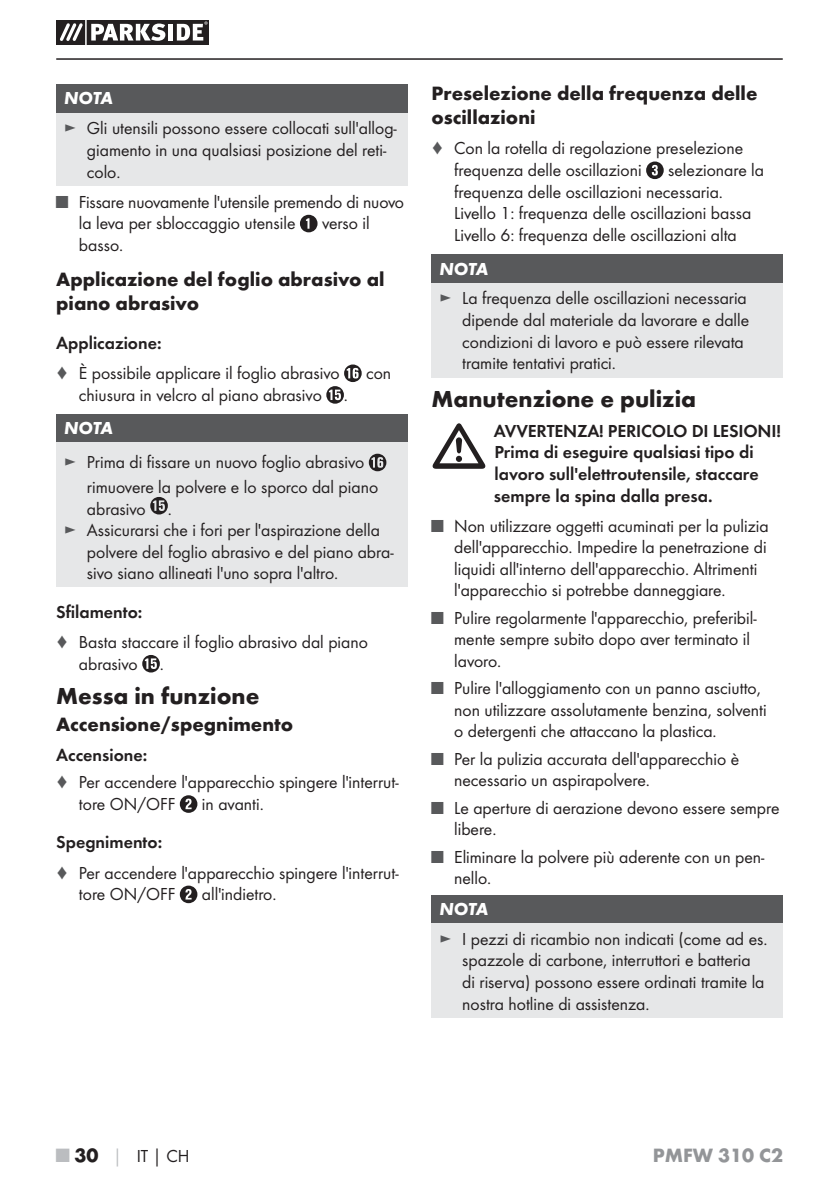
<style>
.page{position:relative;width:839px;height:1190px;background:#fff}
.page>*{position:absolute;margin:0;border:0;box-sizing:border-box;transform-origin:0 0}
.t1{font:700 24px "Futura";color:#231f20}
.t2{font:700 20px/24px "Futura";color:#231f20}
.t3{font:700 20px "Futura";color:#939598}
.t4{font:18px/21.6px "Futura Boo";color:#231f20}
.t5{font:18px/21.6px "Futura Dem";color:#231f20}
.t6{font:italic 700 18px "Futura";letter-spacing:-.015em;color:#fff}
.s1{color:#58595b}
.s2{font-family:"Futura";font-weight:700;font-size:20px;color:#bbbdc0}
.s3{font-family:"Futura";font-weight:700;font-size:20px}
.s4{font-family:"Futura";font-weight:700;color:#bbbdc0}
.s5{font-family:"Futura";font-weight:700}
</style>
<div class="page">
<hr style="left:56px;top:58px;width:726px;height:2px;background:#231f20">
<svg style="left:56px;top:20px;width:153px;height:25px"></svg>
<hr style="left:85px;top:20px;width:2px;height:25px;background:#fff">
<div style="left:56px;top:85px;width:351px;height:28px;background:#58595b"></div>
<div style="left:56px;top:113px;width:351px;height:73px;background:#e6e7e8"></div>
<svg style="left:300px;top:215px;width:17px;height:17px"></svg>
<svg style="left:326px;top:364px;width:35px;height:40px"></svg>
<div style="left:56px;top:414px;width:351px;height:29px;background:#58595b"></div>
<div style="left:56px;top:443px;width:351px;height:144px;background:#e6e7e8"></div>
<svg style="left:368px;top:454px;width:18px;height:17px"></svg>
<svg style="left:150px;top:497px;width:18px;height:17px"></svg>
<svg style="left:142px;top:655px;width:18px;height:17px"></svg>
<svg style="left:180px;top:795px;width:17px;height:18px"></svg>
<svg style="left:180px;top:885px;width:17px;height:18px"></svg>
<svg style="left:646px;top:161px;width:17px;height:18px"></svg>
<div style="left:431px;top:254px;width:351px;height:29px;background:#58595b"></div>
<div style="left:431px;top:283px;width:351px;height:94px;background:#e6e7e8"></div>
<div style="left:431px;top:895px;width:351px;height:28px;background:#58595b"></div>
<div style="left:431px;top:923px;width:351px;height:94px;background:#e6e7e8"></div>
<svg style="left:432px;top:423px;width:53px;height:46px"></svg>
<p class="t6" style="left:64px;top:92px;width:50px">NOTA</p>
<p class="t4" style="left:87px;top:119px;width:311px;text-indent:-23px"><span class="s1">►</span> Gli utensili possono essere collocati sull'allog&shy;giamento in una qualsiasi posizione del reti&shy;colo.</p>
<p class="t4" style="left:79px;top:192px;width:326px;text-indent:-23px"><span class="s1">■</span> Fissare nuovamente l'utensile premendo di nuovo la leva per sbloccaggio utensile</p>
<p class="t4" style="left:322px;top:213px;width:49px">verso il</p>
<p class="t4" style="left:79px;top:235px;width:46px">basso.</p>
<p class="t2" style="left:56px;top:269px;width:329px">Applicazione del foglio abrasivo al piano abrasivo</p>
<p class="t5" style="left:56px;top:333px;width:107px">Applicazione:</p>
<p class="t4" style="left:56px;top:363px;width:285px"><span class="s1">♦</span> È possibile applicare il foglio abrasivo</p>
<p class="t4" style="left:366px;top:363px;width:27px">con</p>
<p class="t4" style="left:79px;top:385px;width:270px">chiusura in velcro al piano abrasivo .</p>
<p class="t6" style="left:64px;top:422px;width:50px">NOTA</p>
<p class="t4" style="left:87px;top:451px;width:292px;line-height:24.6px;text-indent:-23px"><span class="s1">►</span> Prima di fissare un nuovo foglio abrasivo rimuovere la polvere e lo sporco dal piano</p>
<p class="t4" style="left:87px;top:498px;width:86px">abrasivo .</p>
<p class="t4" style="left:64px;top:520px;width:317px"><span class="s1">►</span> Assicurarsi che i fori per l'aspirazione della</p>
<p class="t4" style="left:87px;top:541px;width:308px">polvere del foglio abrasivo e del piano abra-</p>
<p class="t4" style="left:87px;top:563px;width:253px">sivo siano allineati l'uno sopra l'altro.</p>
<p class="t5" style="left:56px;top:602px;width:88px">Sfilamento:</p>
<p class="t4" style="left:79px;top:632px;width:290px;text-indent:-23px"><span class="s1">♦</span> Basta staccare il foglio abrasivo dal piano abrasivo .</p>
<h1 class="t1" style="left:56px;top:686px;width:204px">Messa in funzione</h1>
<p class="t2" style="left:56px;top:714px;width:238px">Accensione/spegnimento</p>
<p class="t5" style="left:56px;top:745px;width:93px">Accensione:</p>
<p class="t4" style="left:79px;top:772px;width:321px;text-indent:-23px"><span class="s1">♦</span> Per accendere l'apparecchio spingere l'interrut&shy;tore ON/OFF</p>
<p class="t4" style="left:202px;top:794px;width:63px">in avanti.</p>
<p class="t5" style="left:56px;top:832px;width:107px">Spegnimento:</p>
<p class="t4" style="left:79px;top:862px;width:321px;text-indent:-23px"><span class="s1">♦</span> Per accendere l'apparecchio spingere l'interrut&shy;tore ON/OFF</p>
<p class="t4" style="left:202px;top:884px;width:76px">all'indietro.</p>
<p class="t2" style="left:431px;top:83px;width:327px">Preselezione della frequenza delle oscillazioni</p>
<p class="t4" style="left:454px;top:139px;width:290px;text-indent:-23px"><span class="s1">♦</span> Con la rotella di regolazione preselezione frequenza delle oscillazioni</p>
<p class="t4" style="left:454px;top:160px;width:311px;text-indent:214px">selezionare la frequenza delle oscillazioni necessaria.<br>Livello 1: frequenza delle oscillazioni bassa Livello 6: frequenza delle oscillazioni alta</p>
<p class="t6" style="left:439px;top:262px;width:50px">NOTA</p>
<p class="t4" style="left:462px;top:289px;width:288px;text-indent:-23px"><span class="s1">►</span> La frequenza delle oscillazioni necessaria dipende dal materiale da lavorare e dalle condizioni di lavoro e può essere rilevata tramite tentativi pratici.</p>
<h1 class="t1" style="left:431px;top:389px;width:266px">Manutenzione e pulizia</h1>
<p class="t5" style="left:493px;top:421px;width:288px">AVVERTENZA! PERICOLO DI LESIONI!<br>Prima di eseguire qualsiasi tipo di lavoro sull'elettroutensile, staccare sempre la spina dalla presa.</p>
<p class="t4" style="left:454px;top:516px;width:316px;text-indent:-23px"><span class="s1">■</span> Non utilizzare oggetti acuminati per la pulizia dell'apparecchio. Impedire la penetrazione di liquidi all'interno dell'apparecchio. Altrimenti l'apparecchio si potrebbe danneggiare.</p>
<p class="t4" style="left:454px;top:608px;width:304px;text-indent:-23px"><span class="s1">■</span> Pulire regolarmente l'apparecchio, preferibil&shy;mente sempre subito dopo aver terminato il lavoro.</p>
<p class="t4" style="left:454px;top:678px;width:314px;text-indent:-23px"><span class="s1">■</span> Pulire l'alloggiamento con un panno asciutto, non utilizzare assolutamente benzina, solventi o detergenti che attaccano la plastica.</p>
<p class="t4" style="left:454px;top:749px;width:286px;text-indent:-23px"><span class="s1">■</span> Per la pulizia accurata dell'apparecchio è necessario un aspirapolvere.</p>
<p class="t4" style="left:454px;top:797px;width:326px;text-indent:-23px"><span class="s1">■</span> Le aperture di aerazione devono essere sempre libere.</p>
<p class="t4" style="left:454px;top:846px;width:311px;text-indent:-23px"><span class="s1">■</span> Eliminare la polvere più aderente con un pen&shy;nello.</p>
<p class="t6" style="left:439px;top:903px;width:50px">NOTA</p>
<p class="t4" style="left:462px;top:929px;width:306px;text-indent:-23px"><span class="s1">►</span> I pezzi di ricambio non indicati (come ad es. spazzole di carbone, interruttori e batteria di riserva) possono essere ordinati tramite la nostra hotline di assistenza.</p>
<p class="t4" style="left:56px;top:1146px;width:135px"><span class="s2">■</span> <span class="s3">30</span> <span class="s4">│</span> IT<span class="s5">│</span>CH</p>
<p class="t3" style="left:652px;top:1147px;width:132px">PMFW 310 C2</p>
</div>
